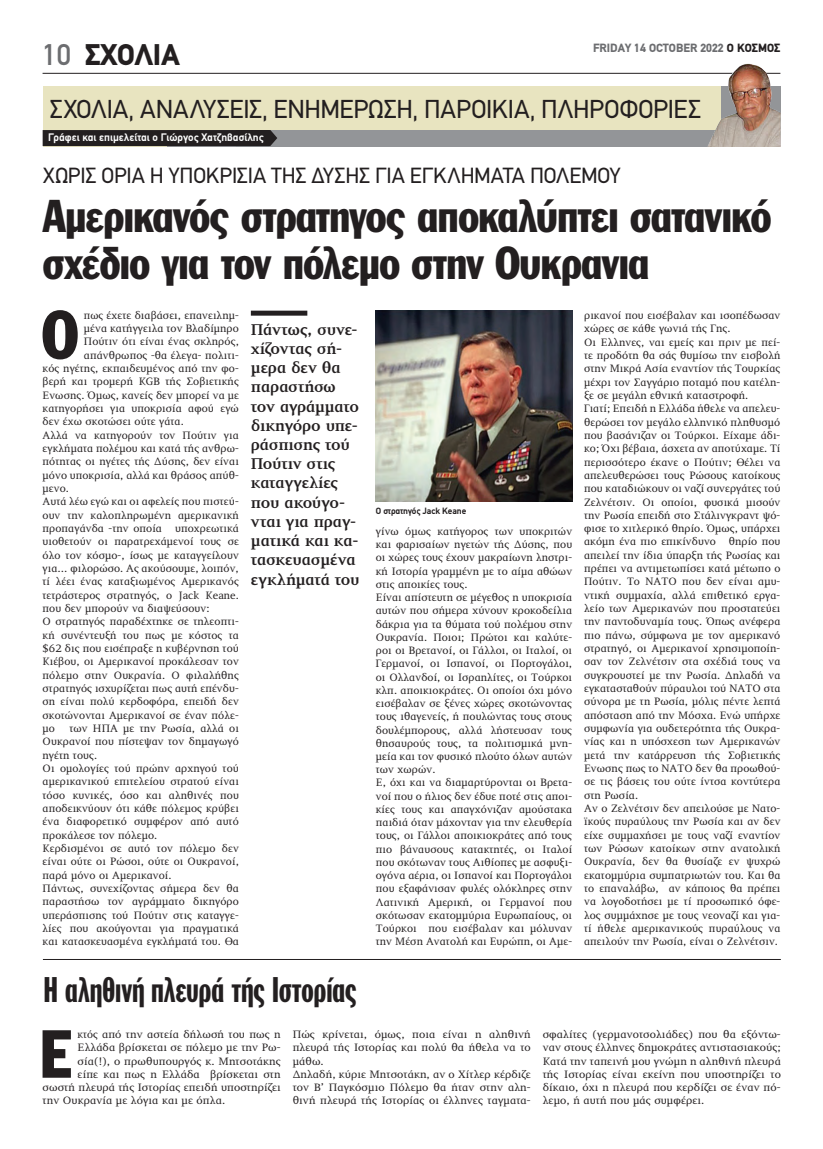
<style>
.page{position:relative;width:823px;height:1149px;background:#fff}
.page>*{position:absolute;margin:0;border:0;box-sizing:border-box;transform-origin:0 0}
.t1{font:66.6px "Franklin Gothic Greek Cond";color:#231f20}
.t2{font:45.1px/47.4px "Franklin Gothic Greek Cond";letter-spacing:-.015em;color:#231f20}
.t3{font:35px "Franklin Gothic Greek Extra Cond";letter-spacing:-.055em;color:#231f20}
.t4{font:900 30px "PF Din Text";color:#231f20}
.t5{font:500 30px "PF Din Text";color:#6c6d70}
.t6{font:26px "PF Din Text";letter-spacing:-.005em;color:#231f20}
.t7{font:22px "PF Din Text";letter-spacing:-.005em;color:#231f20}
.t8{font:700 16px/19.2px "PF Diplomat";letter-spacing:-.02em;color:#231f20}
.t9{font:900 12px "PF Din Text";color:#6c6d70}
.t10{font:11px/13.3px "PF Diplomat";letter-spacing:.01em;color:#231f20}
.t11{font:11px/13.2px "PF Diplomat";letter-spacing:.01em;color:#231f20;scale:1.05 1}
.t12{font:700 11px "PF Din Text";letter-spacing:.005em;color:#fff}
.t13{font:700 9.2px "PF Din Text";letter-spacing:-.01em;color:#231f20}
.s1{color:#231f20}
</style>
<div class="page">
<hr style="left:43px;top:73px;width:737px;height:1px;background:#231f20">
<div style="left:43px;top:86px;width:737px;height:60px;background:#e8e4c0"></div>
<div style="left:167px;top:130px;width:561px;height:16px;background:#939598"></div>
<svg style="left:269px;top:130px;width:8px;height:16px"></svg>
<div style="left:43px;top:130px;width:226px;height:16px;background:#231f20"></div>
<img style="left:674px;top:63px;width:106px;height:83px">
<hr style="left:43px;top:958px;width:737px;height:1px;background:#231f20">
<div style="left:251px;top:310px;width:56px;height:5px;background:#231f20"></div>
<img style="left:375px;top:310px;width:196px;height:191px">
<h3 class="t5" style="left:43px;top:38px;width:30px">10</h3>
<p class="t9" style="left:592px;top:40px;width:189px">FRIDAY 14 OCTOBER 2022 <span class="s1">Ο ΚΟΣΜΟΣ</span></p>
<h3 class="t4" style="left:85px;top:37px;width:96px">ΣΧΟΛΙΑ</h3>
<h3 class="t6" style="left:50px;top:93px;width:652px">ΣΧΟΛΙΑ, ΑΝΑΛΥΣΕΙΣ, ΕΝΗΜΕΡΩΣΗ, ΠΑΡΟΙΚΙΑ, ΠΛΗΡΟΦΟΡΙΕΣ</h3>
<p class="t12" style="left:48px;top:131px;width:217px">Γράφει και επιμελείται ο Γιώργος Χατζηβασίλης</p>
<h3 class="t7" style="left:43px;top:162px;width:578px">ΧΩΡΙΣ ΟΡΙΑ Η ΥΠΟΚΡΙΣΙΑ ΤΗΣ ΔΥΣΗΣ ΓΙΑ ΕΓΚΛΗΜΑΤΑ ΠΟΛΕΜΟΥ</h3>
<h2 class="t2" style="left:43px;top:192px;width:729px">Αμερικανός στρατηγος αποκαλύπτει σατανικό σχέδιο για τον πόλεμο στην Ουκρανια</h2>
<h1 class="t1" style="left:42px;top:297px;width:38px">Ο</h1>
<p class="t10" style="left:84px;top:309px;width:156px">πως έχετε διαβάσει, επανειλημ-</p>
<p class="t10" style="left:84px;top:322px;width:156px">μένα κατήγγειλα τον Βλαδίμηρο</p>
<p class="t10" style="left:84px;top:335px;width:156px">Πούτιν ότι είναι ένας σκληρός,</p>
<p class="t10" style="left:84px;top:348px;width:156px">απάνθρωπος -θα έλεγα- πολιτι-</p>
<p class="t10" style="left:43px;top:362px;width:198px">κός ηγέτης, εκπαιδευμένος από την φο-</p>
<p class="t10" style="left:43px;top:375px;width:198px">βερή και τρομερή KGB τής Σοβιετικής</p>
<p class="t10" style="left:43px;top:388px;width:198px">Ενωσης. Όμως, κανείς δεν μπορεί να με</p>
<p class="t10" style="left:43px;top:401px;width:198px">κατηγορήσει για υποκρισία αφού εγώ</p>
<p class="t10" style="left:43px;top:415px;width:143px">δεν έχω σκοτώσει ούτε γάτα.</p>
<p class="t10" style="left:43px;top:428px;width:198px">Αλλά να κατηγορούν τον Πούτιν για</p>
<p class="t10" style="left:43px;top:441px;width:198px">εγκλήματα πολέμου και κατά τής ανθρω-</p>
<p class="t10" style="left:43px;top:455px;width:198px">πότητας οι ηγέτες τής Δύσης, δεν είναι</p>
<p class="t10" style="left:43px;top:468px;width:198px">μόνο υποκρισία, αλλά και θράσος απύθ-</p>
<p class="t10" style="left:43px;top:481px;width:28px">μενο.</p>
<p class="t10" style="left:43px;top:495px;width:198px">Αυτά λέω εγώ και οι αφελείς που πιστεύ-</p>
<p class="t10" style="left:43px;top:508px;width:198px">ουν την καλοπληρωμένη αμερικανική</p>
<p class="t10" style="left:43px;top:521px;width:198px">προπαγάνδα -την οποία υποχρεωτικά</p>
<p class="t10" style="left:43px;top:535px;width:198px">υιοθετούν οι παρατρεχάμενοί τους σε</p>
<p class="t10" style="left:43px;top:548px;width:198px">όλο τον κόσμο-, ίσως με καταγγείλουν</p>
<p class="t10" style="left:43px;top:561px;width:198px">για… φιλορώσο. Ας ακούσουμε, λοιπόν,</p>
<p class="t10" style="left:43px;top:575px;width:198px">τί λέει ένας καταξιωμένος Αμερικανός</p>
<p class="t10" style="left:43px;top:588px;width:198px">τετράστερος στρατηγός, ο Jack Keane.</p>
<p class="t10" style="left:43px;top:601px;width:168px">που δεν μπορούν να διαψεύσουν:</p>
<p class="t10" style="left:43px;top:615px;width:198px">Ο στρατηγός παραδέχτηκε σε τηλεοπτι-</p>
<p class="t10" style="left:43px;top:628px;width:198px">κή συνέντευξή του πως με κόστος τα</p>
<p class="t10" style="left:43px;top:641px;width:198px">$62 δις που εισέπραξε η κυβέρνηση τού</p>
<p class="t10" style="left:43px;top:655px;width:198px">Κιέβου, οι Αμερικανοί προκάλεσαν τον</p>
<p class="t10" style="left:43px;top:668px;width:198px">πόλεμο στην Ουκρανία. Ο φιλαλήθης</p>
<p class="t10" style="left:43px;top:681px;width:198px">στρατηγός ισχυρίζεται πως αυτή επένδυ-</p>
<p class="t10" style="left:43px;top:695px;width:198px">ση είναι πολύ κερδοφόρα, επειδή δεν</p>
<p class="t10" style="left:43px;top:708px;width:198px">σκοτώνονται Αμερικανοί σε έναν πόλε-</p>
<p class="t10" style="left:43px;top:721px;width:14px">μο</p>
<p class="t10" style="left:43px;top:721px;width:198px;text-indent:27px">των ΗΠΑ με την Ρωσία, αλλά οι<br>Ουκρανοί που πίστεψαν τον δημαγωγό ηγέτη τους.<br>Οι ομολογίες τού πρώην αρχηγού τού αμερικανικού επιτελείου στρατού είναι τόσο κυνικές, όσο και αληθινές που αποδεικνύουν ότι κάθε πόλεμος κρύβει ένα διαφορετικό συμφέρον από αυτό προκάλεσε τον πόλεμο.<br>Κερδισμένοι σε αυτό τον πόλεμο δεν είναι ούτε οι Ρώσοι, ούτε οι Ουκρανοί, παρά μόνο οι Αμερικανοί.<br>Πάντως, συνεχίζοντας σήμερα δεν θα παραστήσω τον αγράμματο δικηγόρο υπεράσπισης τού Πούτιν στις καταγγε&shy;λίες που ακούγονται για πραγματικά και κατασκευασμένα εγκλήματά του. Θα</p>
<h3 class="t8" style="left:251px;top:320px;width:110px">Πάντως, συνε&shy;χίζοντας σή&shy;μερα δεν θα παραστήσω τον αγράμματο δικηγόρο υπε&shy;ράσπισης τού<br>Πούτιν στις καταγγελίες που ακούγο&shy;νται για πραγ&shy;ματικά και κα&shy;τασκευασμένα εγκλήματά του</h3>
<h3 class="t3" style="left:43px;top:970px;width:316px">Η αληθινή πλευρά τής Ιστορίας</h3>
<p class="t13" style="left:375px;top:505px;width:92px">Ο στρατηγός Jack Keane</p>
<p class="t10" style="left:375px;top:524px;width:198px">γίνω όμως κατήγορος των υποκριτών και φαρισαίων ηγετών τής Δύσης, που οι χώρες τους έχουν μακραίωνη ληστρι&shy;κή Ιστορία γραμμένη με το αίμα αθώων στις αποικίες τους.<br>Είναι απίστευτη σε μέγεθος η υποκρισία αυτών που σήμερα χύνουν κροκοδείλια δάκρια για τα θύματα τού πολέμου στην Ουκρανία. Ποιοι; Πρώτοι και καλύτε&shy;ροι οι Βρετανοί, οι Γάλλοι, οι Ιταλοί, οι Γερμανοί, οι Ισπανοί, οι Πορτογάλοι, οι Ολλανδοί, οι Ισραηλίτες, οι Τούρκοι κλπ. αποικιοκράτες. Οι οποίοι όχι μόνο εισέβαλαν σε ξένες χώρες σκοτώνοντας τους ιθαγενείς, ή πουλώντας τους στους δουλέμπορους, αλλά λήστευσαν τους θησαυρούς τους, τα πολιτισμικά μνη&shy;μεία και τον φυσικό πλούτο όλων αυτών των χωρών.<br>Ε, όχι και να διαμαρτύρονται οι Βρετα&shy;νοί που ο ήλιος δεν έδυε ποτέ στις αποι&shy;κίες τους και απαγχόνιζαν αμούστακα παιδιά όταν μάχονταν για την ελευθερία τους, οι Γάλλοι αποικιοκράτες από τους πιο βάναυσους κατακτητές, οι Ιταλοί που σκότωναν τους Αιθίοπες με ασφυξι&shy;ογόνα αέρια, οι Ισπανοί και Πορτογάλοι που εξαφάνισαν φυλές ολόκληρες στην Λατινική Αμερική, οι Γερμανοί που σκότωσαν εκατομμύρια Ευρωπαίους, οι Τούρκοι που εισέβαλαν και μόλυναν την Μέση Ανατολή και Ευρώπη, οι Αμε-</p>
<p class="t10" style="left:583px;top:309px;width:198px">ρικανοί που εισέβαλαν και ισοπέδωσαν χώρες σε κάθε γωνιά τής Γης.<br>Οι Ελληνες, ναι εμείς και πριν με πεί&shy;τε προδότη θα σάς θυμίσω την εισβολή στην Μικρά Ασία εναντίον τής Τουρκίας μέχρι τον Σαγγάριο ποταμό που κατέλη&shy;ξε σε μεγάλη εθνική καταστροφή.<br>Γιατί; Επειδή η Ελλάδα ήθελε να απελευ&shy;θερώσει τον μεγάλο ελληνικό πληθυσμό που βασάνιζαν οι Τούρκοι. Είχαμε άδι&shy;κο; Όχι βέβαια, άσχετα αν αποτύχαμε. Τί περισσότερο έκανε ο Πούτιν; Θέλει να απελευθερώσει τους Ρώσους κατοίκους που καταδιώκουν οι ναζί συνεργάτες τού Ζελνέτσιν. Οι οποίοι, φυσικά μισούν την Ρωσία επειδή στο Στάλινγκραντ ψό&shy;φισε το χιτλερικό θηρίο. Όμως, υπάρχει ακόμη ένα πιο επικίνδυνο θηρίο που απειλεί την ίδια ύπαρξη τής Ρωσίας και πρέπει να αντιμετωπίσει κατά μέτωπο ο Πούτιν. Το ΝΑΤΟ που δεν είναι αμυ&shy;ντική συμμαχία, αλλά επιθετικό εργα&shy;λείο των Αμερικανών που προστατεύει την παντοδυναμία τους. Όπως ανέφερα πιο πάνω, σύμφωνα με τον αμερικανό στρατηγό, οι Αμερικανοί χρησιμοποίη&shy;σαν τον Ζελνέτσιν στα σχέδιά τους να συγκρουστεί με την Ρωσία. Δηλαδή να εγκατασταθούν πύραυλοι τού ΝΑΤΟ στα σύνορα με τη Ρωσία, μόλις πέντε λεπτά απόσταση από την Μόσχα. Ενώ υπήρχε συμφωνία για ουδετερότητα τής Ουκρα&shy;νίας και η υπόσχεση των Αμερικανών μετά την κατάρρευση τής Σοβιετικής Ενωσης πως το ΝΑΤΟ δεν θα προωθού&shy;σε τις βάσεις του ούτε ίντσα κοντύτερα στη Ρωσία.<br>Αν ο Ζελνέτσιν δεν απειλούσε με Νατο&shy;ϊκούς πυραύλους την Ρωσία και αν δεν είχε συμμαχήσει με τους ναζί εναντίον των Ρώσων κατοίκων στην ανατολική Ουκρανία, δεν θα θυσίαζε εν ψυχρώ εκατομμύρια συμπατριωτών του. Και θα το επαναλάβω, αν κάποιος θα πρέπει να λογοδοτήσει με τί προσωπικό όφε&shy;λος συμμάχησε με τους νεοναζί και για&shy;τί ήθελε αμερικανικούς πυραύλους να απειλούν την Ρωσία, είναι ο Ζελνέτσιν.</p>
<h1 class="t1" style="left:40px;top:1015px;width:33px">Ε</h1>
<p class="t10" style="left:78px;top:1027px;width:204px">κτός από την αστεία δήλωσή του πως η</p>
<p class="t11" style="left:78px;top:1040px;width:195px">Ελλάδα βρίσκεται σε πόλεμο με την Ρω-</p>
<p class="t11" style="left:78px;top:1054px;width:195px">σία(!), ο πρωθυπουργός κ. Μητσοτάκης</p>
<p class="t11" style="left:78px;top:1067px;width:195px">είπε και πως η Ελλάδα βρίσκεται στη</p>
<p class="t11" style="left:43px;top:1080px;width:228px">σωστή πλευρά τής Ιστορίας επειδή υποστηρίζει</p>
<p class="t11" style="left:43px;top:1093px;width:175px">την Ουκρανία με λόγια και με όπλα.</p>
<p class="t11" style="left:292px;top:1027px;width:228px">Πώς κρίνεται, όμως, ποια είναι η αληθινή πλευρά τής Ιστορίας και πολύ θα ήθελα να το μάθω.<br>Δηλαδή, κύριε Μητσοτάκη, αν ο Χίτλερ κέρδιζε τον Β’ Παγκόσμιο Πόλεμο θα ήταν στην αλη&shy;θινή πλευρά τής Ιστορίας οι έλληνες ταγματα-</p>
<p class="t11" style="left:542px;top:1027px;width:228px;text-align:justify">σφαλίτες (γερμανοτσολιάδες) που θα εξόντω&shy;ναν στους έλληνες δημοκράτες αντιστασιακούς; Κατά την ταπεινή μου γνώμη η αληθινή πλευρά τής Ιστορίας είναι εκείνη που υποστηρίζει το δίκαιο, όχι η πλευρά που κερδίζει σε έναν πό&shy;λεμο, ή αυτή που μάς συμφέρει.</p>
</div>
